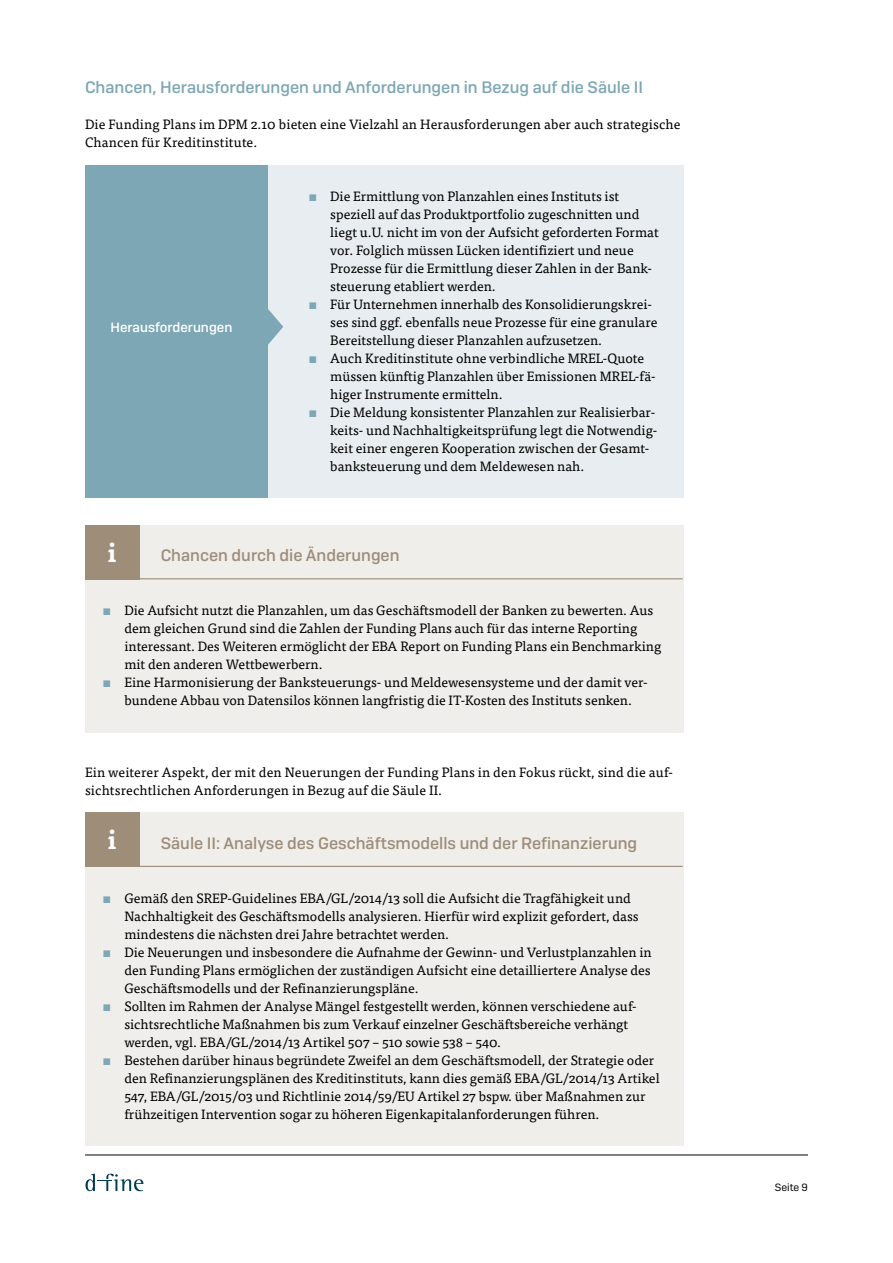
<style>
.page{position:relative;width:893px;height:1263px;background:#fff}
.page>*{position:absolute;margin:0;border:0;box-sizing:border-box;transform-origin:0 0}
.t1{font:700 25.5px "Tisa OT";color:#fff}
.t2{font:500 16.5px "Camber";color:#9e8d79}
.t3{font:500 16.5px "Camber";color:#7da7b4}
.t4{font:13.5px/18px "Tisa OT";color:#000}
.t5{font:500 13.5px "Camber";color:#fff}
.t6{font:10.5px "Camber";color:#000}
.s1{font-weight:700;color:#7da7b4}
</style>
<div class="page">
<div style="left:85px;top:165px;width:183px;height:332px;background:#7da7b4"></div>
<div style="left:268px;top:165px;width:415px;height:332px;background:#e7edf0"></div>
<svg style="left:268px;top:309px;width:15px;height:36px"></svg>
<div style="left:85px;top:525px;width:598px;height:208px;background:#f0eeeb"></div>
<div style="left:85px;top:813px;width:598px;height:333px;background:#f0eeeb"></div>
<div style="left:85px;top:525px;width:54px;height:54px;background:#9e8d79"></div>
<div style="left:85px;top:813px;width:54px;height:54px;background:#9e8d79"></div>
<hr style="left:136px;top:578px;width:547px;height:1px;background:#9e8d79">
<hr style="left:136px;top:866px;width:547px;height:1px;background:#9e8d79">
<hr style="left:85px;top:1155px;width:723px;height:1px;background:#000">
<svg style="left:85px;top:1174px;width:58px;height:17px"></svg>
<p class="t3" style="left:85px;top:77px;width:559px">Chancen, Herausforderungen und Anforderungen in Bezug auf die Säule II</p>
<p class="t4" style="left:85px;top:115px;width:597px">Die Funding Plans im DPM 2.10 bieten eine Vielzahl an Herausforderungen aber auch strategische<br>Chancen für Kreditinstitute.</p>
<p class="t5" style="left:111px;top:319px;width:123px">Herausforderungen</p>
<p class="t4" style="left:330px;top:187px;width:330px;text-indent:-21px"><span class="s1">▪</span> Die Ermittlung von Planzahlen eines Instituts ist speziell auf das Produktportfolio zugeschnitten und liegt u.U. nicht im von der Aufsicht geforderten Format vor. Folglich müssen Lücken identifiziert und neue Prozesse für die Ermittlung dieser Zahlen in der Bank&shy;steuerung etabliert werden.</p>
<p class="t4" style="left:330px;top:295px;width:329px;text-indent:-21px"><span class="s1">▪</span> Für Unternehmen innerhalb des Konsolidierungskrei&shy;ses sind ggf. ebenfalls neue Prozesse für eine granulare<br>Bereitstellung dieser Planzahlen aufzusetzen.</p>
<p class="t4" style="left:330px;top:349px;width:327px;text-indent:-21px"><span class="s1">▪</span> Auch Kreditinstitute ohne verbindliche MREL-Quote müssen künftig Planzahlen über Emissionen MREL-fä&shy;higer Instrumente ermitteln.</p>
<p class="t4" style="left:330px;top:403px;width:329px;text-indent:-21px"><span class="s1">▪</span> Die Meldung konsistenter Planzahlen zur Realisierbar&shy;keits- und Nachhaltigkeitsprüfung legt die Notwendig&shy;keit einer engeren Kooperation zwischen der Gesamt&shy;banksteuerung und dem Meldewesen nah.</p>
<h1 class="t1" style="left:108px;top:537px;width:10px">i</h1>
<p class="t2" style="left:161px;top:545px;width:240px">Chancen durch die Änderungen</p>
<p class="t4" style="left:124px;top:601px;width:538px;text-indent:-21px"><span class="s1">▪</span> Die Aufsicht nutzt die Planzahlen, um das Geschäftsmodell der Banken zu bewerten. Aus dem gleichen Grund sind die Zahlen der Funding Plans auch für das interne Reporting interessant. Des Weiteren ermöglicht der EBA Report on Funding Plans ein Benchmarking mit den anderen Wettbewerbern.</p>
<p class="t4" style="left:103px;top:673px;width:546px;text-align:center"><span class="s1">▪</span> Eine Harmonisierung der Banksteuerungs- und Meldewesensysteme und der damit ver&shy;bundene Abbau von Datensilos können langfristig die IT-Kosten des Instituts senken.</p>
<p class="t4" style="left:85px;top:763px;width:589px">Ein weiterer Aspekt, der mit den Neuerungen der Funding Plans in den Fokus rückt, sind die auf&shy;sichtsrechtlichen Anforderungen in Bezug auf die Säule II.</p>
<h1 class="t1" style="left:108px;top:824px;width:10px">i</h1>
<p class="t2" style="left:161px;top:833px;width:478px">Säule II: Analyse des Geschäftsmodells und der Refinanzierung</p>
<p class="t4" style="left:124px;top:889px;width:516px;text-indent:-21px"><span class="s1">▪</span> Gemäß den SREP-Guidelines EBA/GL/2014/13 soll die Aufsicht die Tragfähigkeit und<br>Nachhaltigkeit des Geschäftsmodells analysieren. Hierfür wird explizit gefordert, dass mindestens die nächsten drei Jahre betrachtet werden.</p>
<p class="t4" style="left:124px;top:943px;width:529px;text-align:justify;text-indent:-21px"><span class="s1">▪</span> Die Neuerungen und insbesondere die Aufnahme der Gewinn- und Verlustplanzahlen in den Funding Plans ermöglichen der zuständigen Aufsicht eine detailliertere Analyse des Geschäftsmodells und der Refinanzierungspläne.</p>
<p class="t4" style="left:124px;top:997px;width:514px;text-indent:-21px"><span class="s1">▪</span> Sollten im Rahmen der Analyse Mängel festgestellt werden, können verschiedene auf&shy;sichtsrechtliche Maßnahmen bis zum Verkauf einzelner Geschäftsbereiche verhängt werden, vgl. EBA/GL/2014/13 Artikel 507 – 510 sowie 538 – 540.</p>
<p class="t4" style="left:124px;top:1051px;width:537px;text-indent:-21px"><span class="s1">▪</span> Bestehen darüber hinaus begründete Zweifel an dem Geschäftsmodell, der Strategie oder den Refinanzierungsplänen des Kreditinstituts, kann dies gemäß EBA/GL/2014/13 Artikel 547, EBA/GL/2015/03 und Richtlinie 2014/59/EU Artikel 27 bspw. über Maßnahmen zur frühzeitigen Intervention sogar zu höheren Eigenkapitalanforderungen führen.</p>
<p class="t6" style="left:775px;top:1181px;width:35px">Seite 9</p>
</div>
